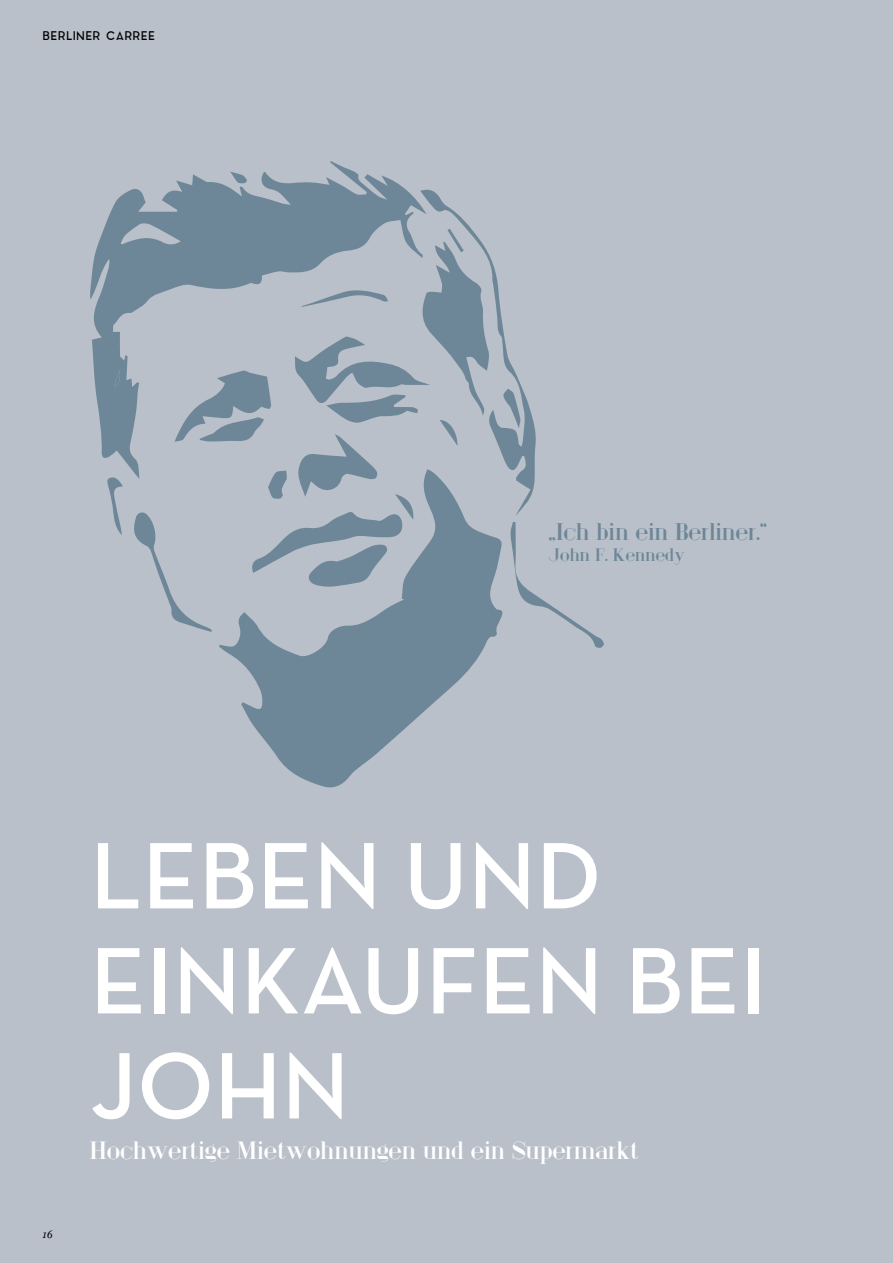
<style>
.page{position:relative;width:893px;height:1263px;background:#b9c0c9}
.page>*{position:absolute;margin:0;border:0;box-sizing:border-box;transform-origin:0 0}
.t1{font:600 96px/105px "Neutraface Text";color:#fff}
.t2{font:24.9px "London Fill";color:#fff;scale:.93 1}
.t3{font:24px "London Fill";color:#6e8798;scale:.93 1}
.t4{font:18px "London Fill";color:#6e8798;scale:.93 1}
.t5{font:12px "Aqua Grotesque";letter-spacing:.015em;color:#000}
.t6{font:italic 12px "Clifford OT Eighteen";color:#000}
</style>
<div class="page">
<svg style="left:221px;top:648px;width:263px;height:140px;fill:#6e8798"></svg>
<svg style="left:90px;top:161px;width:265px;height:310px"></svg>
<svg style="left:107px;top:477px;width:16px;height:58px"></svg>
<svg style="left:133px;top:172px;width:471px;height:476px"></svg>
<svg style="left:114px;top:370px;width:7px;height:17px"></svg>
<p class="t5" style="left:43px;top:29px;width:114px">BERLINER CARREE</p>
<p class="t3" style="left:549px;top:519px;width:236px">„Ich bin ein Berliner.“</p>
<p class="t4" style="left:549px;top:545px;width:148px">John F. Kennedy</p>
<p class="t6" style="left:43px;top:1228px;width:12px">16</p>
<h1 class="t1" style="left:90px;top:822px;width:678px">LEBEN UND<br>EINKAUFEN BEI<br>JOHN</h1>
<p class="t2" style="left:90px;top:1137px;width:592px">Hochwertige Mietwohnungen und ein Supermarkt</p>
</div>
